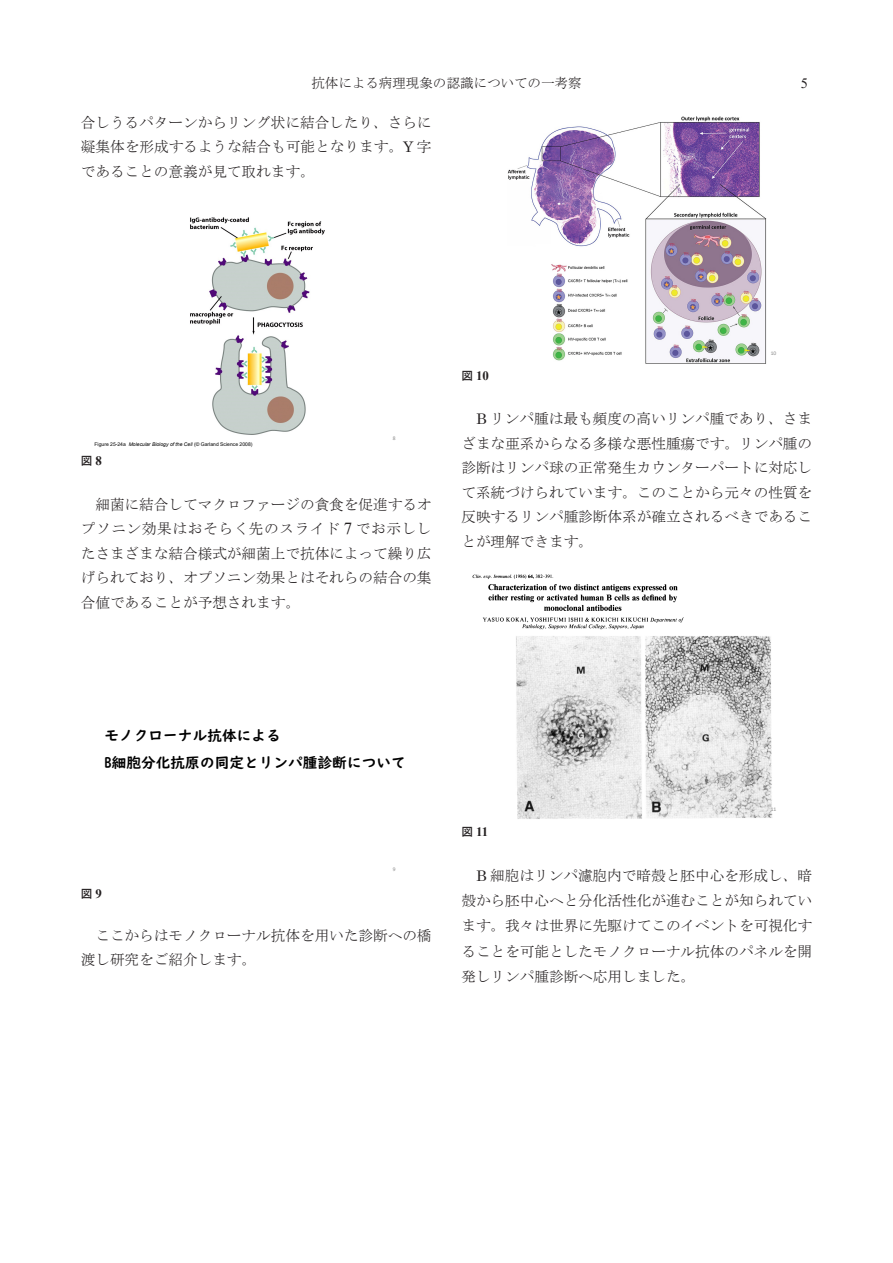
<style>
.page{position:relative;width:893px;height:1263px;background:#fff}
.page>*{position:absolute;margin:0;border:0;box-sizing:border-box;transform-origin:0 0}
.t1{font:14.7px/26.4px "UD Digi Kyokasho N B";color:#000}
.t2{font:14.55px/24.5px "Rg Hon Mincho Lt 90 ms RKSJ H";color:#231f20;text-align:justify}
.t3{font:14.25px "Times New Roman";color:#231f20}
.t4{font:13.5px "Rg Hon Mincho Lt 90 ms RKSJ H";color:#231f20}
.t5{font:700 12.9px "Times New Roman";color:#231f20}
.t6{font:11.7px "Rg Gothic Bd 90 ms RKSJ H";color:#231f20}
.t7{font:5.55px "Calibri";color:#898989}
.t8{font:5.1px "Arial";color:#000}
.s1{font-family:"Century Schoolbook"}
.s2{font-style:italic}
.s3{font-family:"Times New Roman";font-weight:700;font-size:12.9px}
.s4{font-family:"Times New Roman";font-size:16.8px}
.s5{font-family:"Rg Gothic Bd 90 ms RKSJ H";font-weight:400;font-size:11.7px}
</style>
<div class="page">
<img style="left:190px;top:217px;width:135px;height:218px">
<img style="left:508px;top:117px;width:258px;height:247px">
<img style="left:472px;top:574px;width:212px;height:56px">
<img style="left:516px;top:636px;width:257px;height:183px">
<p class="t4" style="left:311px;top:77px;width:272px">抗体による病理現象の認識についての一考察</p>
<p class="t3" style="left:801px;top:74px;width:9px">5</p>
<p class="t2" style="left:81px;top:110px;width:352px">合しうるパターンからリング状に結合したり、さらに凝集体を形成するような結合も可能となります。<span class="s1">Y</span> 字であることの意義が見て取れます。</p>
<p class="t8" style="left:95px;top:440px;width:159px">Figure 25-24a <span class="s2">Molecular Biology of the Cell</span> (© Garland Science 2008)</p>
<p class="t6" style="left:81px;top:455px;width:23px">図<span class="s3">8</span></p>
<p class="t7" style="left:393px;top:435px;width:4px">8</p>
<p class="t2" style="left:81px;top:492px;width:352px">　細菌に結合してマクロファージの貪食を促進するオプソニン効果はおそらく先のスライド <span class="s4">7</span> でお示ししたさまざまな結合様式が細菌上で抗体によって繰り広げられており、オプソニン効果とはそれらの結合の集合値であることが予想されます。</p>
<p class="t5" style="left:461px;top:367px;width:29px"><span class="s5">図</span> 10</p>
<p class="t7" style="left:771px;top:349px;width:7px">10</p>
<p class="t2" style="left:461px;top:407px;width:352px;text-indent:15px"><span class="s1">B</span> リンパ腫は最も頻度の高いリンパ腫であり、さまざまな亜系からなる多様な悪性腫瘍です。リンパ腫の診断はリンパ球の正常発生カウンターパートに対応して系統づけられています。このことから元々の性質を反映するリンパ腫診断体系が確立されるべきであることが理解できます。</p>
<p class="t1" style="left:104px;top:723px;width:303px">モノクローナル抗体による<br>B細胞分化抗原の同定とリンパ腫診断について</p>
<p class="t6" style="left:81px;top:888px;width:23px">図<span class="s3">9</span></p>
<p class="t7" style="left:393px;top:865px;width:4px">9</p>
<p class="t2" style="left:81px;top:923px;width:352px">　ここからはモノクローナル抗体を用いた診断への橋渡し研究をご紹介します。</p>
<p class="t5" style="left:461px;top:822px;width:28px"><span class="s5">図</span> 11</p>
<p class="t7" style="left:771px;top:805px;width:7px">11</p>
<p class="t2" style="left:461px;top:863px;width:352px;line-height:25.3px;text-indent:15px"><span class="s1">B</span> 細胞はリンパ濾胞内で暗殻と胚中心を形成し、暗殻から胚中心へと分化活性化が進むことが知られています。我々は世界に先駆けてこのイベントを可視化することを可能としたモノクローナル抗体のパネルを開発しリンパ腫診断へ応用しました。</p>
</div>
